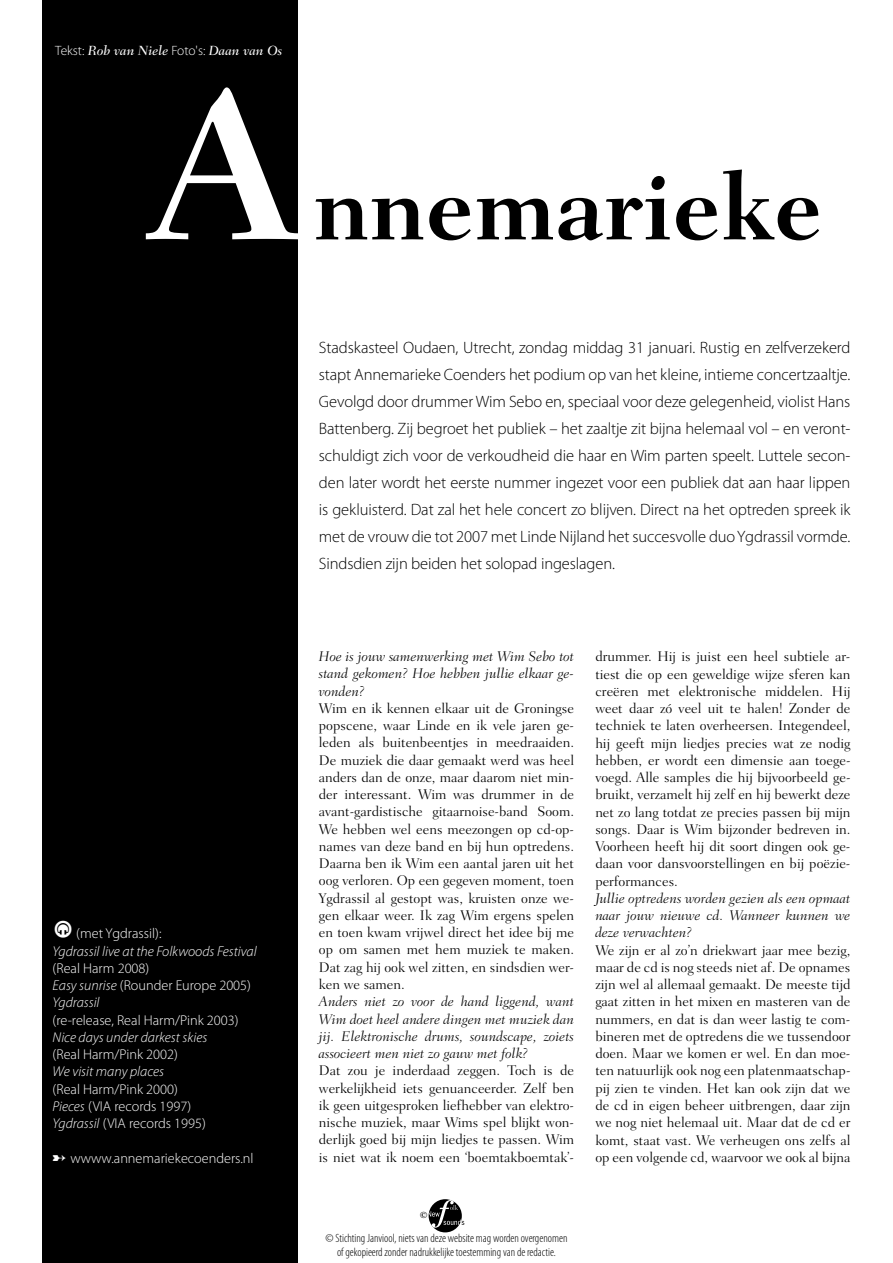
<style>
.page{position:relative;width:893px;height:1263px;background:#fff}
.page>*{position:absolute;margin:0;border:0;box-sizing:border-box;transform-origin:0 0}
.t1{font:700 214.5px "Fairfield LT Std";color:#fff}
.t2{font:700 94.5px "Fairfield LT Std";color:#000}
.t3{font:300 16.5px/27.2px "Myriad Pro";letter-spacing:-.005em;color:#000;text-align:justify}
.t4{font:300 14.25px/17.2px "Fairfield LT Std";color:#000;text-align:justify}
.t5{font:italic 300 14.25px/17.2px "Fairfield LT Std";color:#000;text-align:justify}
.t6{font:300 14.25px/17.2px "Myriad Pro";color:#fff}
.t7{font:italic 300 14.25px/17.2px "Myriad Pro";color:#fff}
.t8{font:italic 500 13.5px "Fairfield LT Std";color:#fff}
.t9{font:300 condensed 12px/13.5px "Myriad Pro";color:#000;text-align:center}
.t10{font:700 9px "Fairfield LT Std";color:#000}
.s1{font-family:"Myriad Pro";font-weight:300;font-style:normal}
.s2{font-family:"Superstar DJ";font-weight:400;font-style:normal;font-size:24px}
.s3{font-style:normal}
.s4{font-style:italic}
</style>
<div class="page">
<div style="left:429px;top:1199px;width:33px;height:33px;background:#000;border-radius:50%"></div>
<svg style="left:429px;top:1200px;width:35px;height:28px"></svg>
<div style="left:43px;top:0;width:255px;height:1263px;background:#000"></div>
<p class="t8" style="left:55px;top:42px;width:229px"><span class="s1">Tekst:</span> Rob van Niele <span class="s1">Foto's:</span> Daan van Os</p>
<h1 class="t1" style="left:151px;top:42px;width:145px">A</h1>
<h2 class="t2" style="left:314px;top:153px;width:511px">nnemarieke</h2>
<p class="t7" style="left:53px;top:925px;width:206px"><span class="s2">)</span> <span class="s3">(met Ygdrassil):<br></span>Ygdrassil live at the Folkwoods Festival</p>
<p class="t6" style="left:53px;top:960px;width:200px">(Real Harm 2008)<br><span class="s4">Easy sunrise</span> (Rounder Europe 2005)<br><span class="s4">Ygdrassil</span></p>
<p class="t6" style="left:53px;top:1011px;width:187px">(re-release, Real Harm/Pink 2003)</p>
<p class="t7" style="left:53px;top:1029px;width:156px">Nice days under darkest skies</p>
<p class="t6" style="left:53px;top:1046px;width:127px">(Real Harm/Pink 2002)</p>
<p class="t7" style="left:53px;top:1063px;width:113px">We visit many places</p>
<p class="t6" style="left:53px;top:1080px;width:155px">(Real Harm/Pink 2000)<br><span class="s4">Pieces</span> (VIA records 1997)<br><span class="s4">Ygdrassil</span> (VIA records 1995)</p>
<p class="t6" style="left:53px;top:1149px;width:202px">➸ wwww.annemariekecoenders.nl</p>
<p class="t3" style="left:319px;top:334px;width:533px">Stadskasteel Oudaen, Utrecht, zondag middag 31 januari. Rustig en zelfverzekerd stapt Annemarieke Coenders het podium op van het kleine, intieme concertzaaltje.<br>Gevolgd door drummer Wim Sebo en, speciaal voor deze gelegenheid, violist Hans Battenberg. Zij begroet het publiek – het zaaltje zit bijna helemaal vol – en veront&shy;schuldigt zich voor de verkoudheid die haar en Wim parten speelt. Luttele secon&shy;den later wordt het eerste nummer ingezet voor een publiek dat aan haar lippen is gekluisterd. Dat zal het hele concert zo blijven. Direct na het optreden spreek ik met de vrouw die tot 2007 met Linde Nijland het succesvolle duo Ygdrassil vormde.<br>Sindsdien zijn beiden het solopad ingeslagen.</p>
<p class="t5" style="left:319px;top:648px;width:257px">Hoe is jouw samenwerking met Wim Sebo tot stand gekomen? Hoe hebben jullie elkaar ge&shy;vonden?</p>
<p class="t4" style="left:319px;top:700px;width:257px">Wim en ik kennen elkaar uit de Groningse popscene, waar Linde en ik vele jaren ge&shy;leden als buitenbeentjes in meedraaiden.<br>De muziek die daar gemaakt werd was heel anders dan de onze, maar daarom niet min&shy;der interessant. Wim was drummer in de avant-gardistische gitaarnoise-band Soom.<br>We hebben wel eens meezongen op cd-op&shy;names van deze band en bij hun optredens.<br>Daarna ben ik Wim een aantal jaren uit het oog verloren. Op een gegeven moment, toen Ygdrassil al gestopt was, kruisten onze we&shy;gen elkaar weer. Ik zag Wim ergens spelen en toen kwam vrijwel direct het idee bij me op om samen met hem muziek te maken.<br>Dat zag hij ook wel zitten, en sindsdien wer&shy;ken we samen.</p>
<p class="t5" style="left:319px;top:993px;width:257px">Anders niet zo voor de hand liggend, want Wim doet heel andere dingen met muziek dan jij. Elektronische drums, soundscape, zoiets associeert men niet zo gauw met folk?</p>
<p class="t4" style="left:319px;top:1062px;width:257px">Dat zou je inderdaad zeggen. Toch is de werkelijkheid iets genuanceerder. Zelf ben ik geen uitgesproken liefhebber van elektro&shy;nische muziek, maar Wims spel blijkt won&shy;derlijk goed bij mijn liedjes te passen. Wim is niet wat ik noem een ‘boemtakboemtak’-</p>
<p class="t10" style="left:420px;top:1210px;width:9px">©</p>
<p class="t9" style="left:326px;top:1232px;width:243px">© Stichting Janviool, niets van deze website mag worden overgenomen of gekopieerd zonder nadrukkelijke toestemming van de redactie.</p>
<p class="t4" style="left:595px;top:648px;width:257px">drummer. Hij is juist een heel subtiele ar&shy;tiest die op een geweldige wijze sferen kan creëren met elektronische middelen. Hij weet daar zó veel uit te halen! Zonder de techniek te laten overheersen. Integendeel, hij geeft mijn liedjes precies wat ze nodig hebben, er wordt een dimensie aan toege&shy;voegd. Alle samples die hij bijvoorbeeld ge&shy;bruikt, verzamelt hij zelf en hij bewerkt deze net zo lang totdat ze precies passen bij mijn songs. Daar is Wim bijzonder bedreven in.<br>Voorheen heeft hij dit soort dingen ook ge&shy;daan voor dansvoorstellingen en bij poëzie&shy;performances.</p>
<p class="t5" style="left:595px;top:889px;width:257px">Jullie optredens worden gezien als een opmaat naar jouw nieuwe cd. Wanneer kunnen we deze verwachten?</p>
<p class="t4" style="left:595px;top:941px;width:257px">We zijn er al zo’n driekwart jaar mee bezig, maar de cd is nog steeds niet af. De opnames zijn wel al allemaal gemaakt. De meeste tijd gaat zitten in het mixen en masteren van de nummers, en dat is dan weer lastig te com&shy;bineren met de optredens die we tussendoor doen. Maar we komen er wel. En dan moe&shy;ten natuurlijk ook nog een platenmaatschap&shy;pij zien te vinden. Het kan ook zijn dat we de cd in eigen beheer uitbrengen, daar zijn we nog niet helemaal uit. Maar dat de cd er komt, staat vast. We verheugen ons zelfs al op een volgende cd, waarvoor we ook al bijna</p>
</div>
